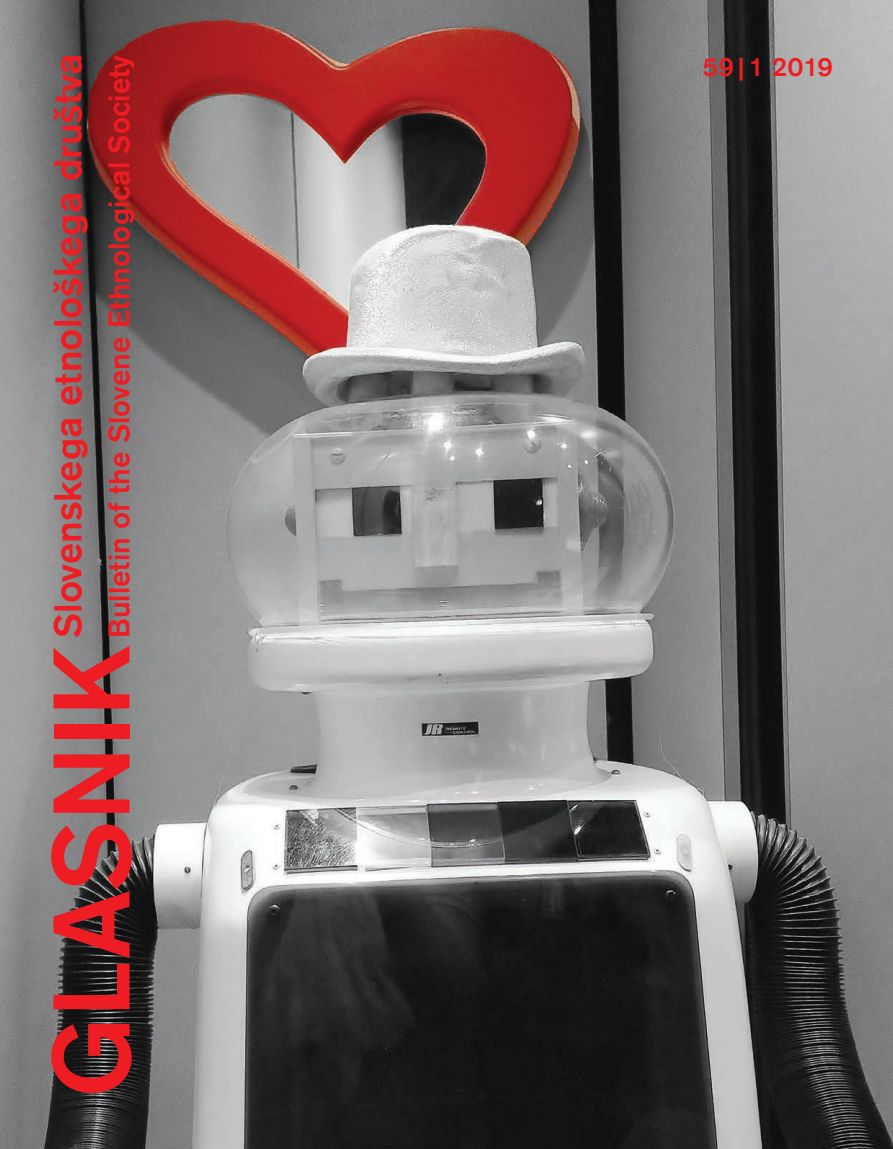
<style>
.page{position:relative;width:893px;height:1149px;background:#fff}
.page>*{position:absolute;margin:0;border:0;box-sizing:border-box;transform-origin:0 0}
.t1{font:500 114px "Accius T";color:#ee1d23}
.t2{font:500 40.35px "Accius T";color:#ee1d23}
.t3{font:500 30.9px "Accius T";color:#ee1d23}
.t4{font:500 27px "Accius T";letter-spacing:-.025em;color:#ee1d23}
</style>
<div class="page">
<img style="left:0;top:0;width:893px;height:1148px">
<h2 class="t2" style="left:46px;top:637px;width:585px;rotate:-90deg">Slovenskega etnološkega društva</h2>
<p class="t3" style="left:102px;top:637px;width:584px;rotate:-90deg">Bulletin of the Slovene Ethnological Society</p>
<p class="t4" style="left:702px;top:52px;width:133px">59|1 2019</p>
<h1 class="t1" style="left:28px;top:1097px;width:453px;rotate:-90deg">GLASNIK</h1>
</div>
